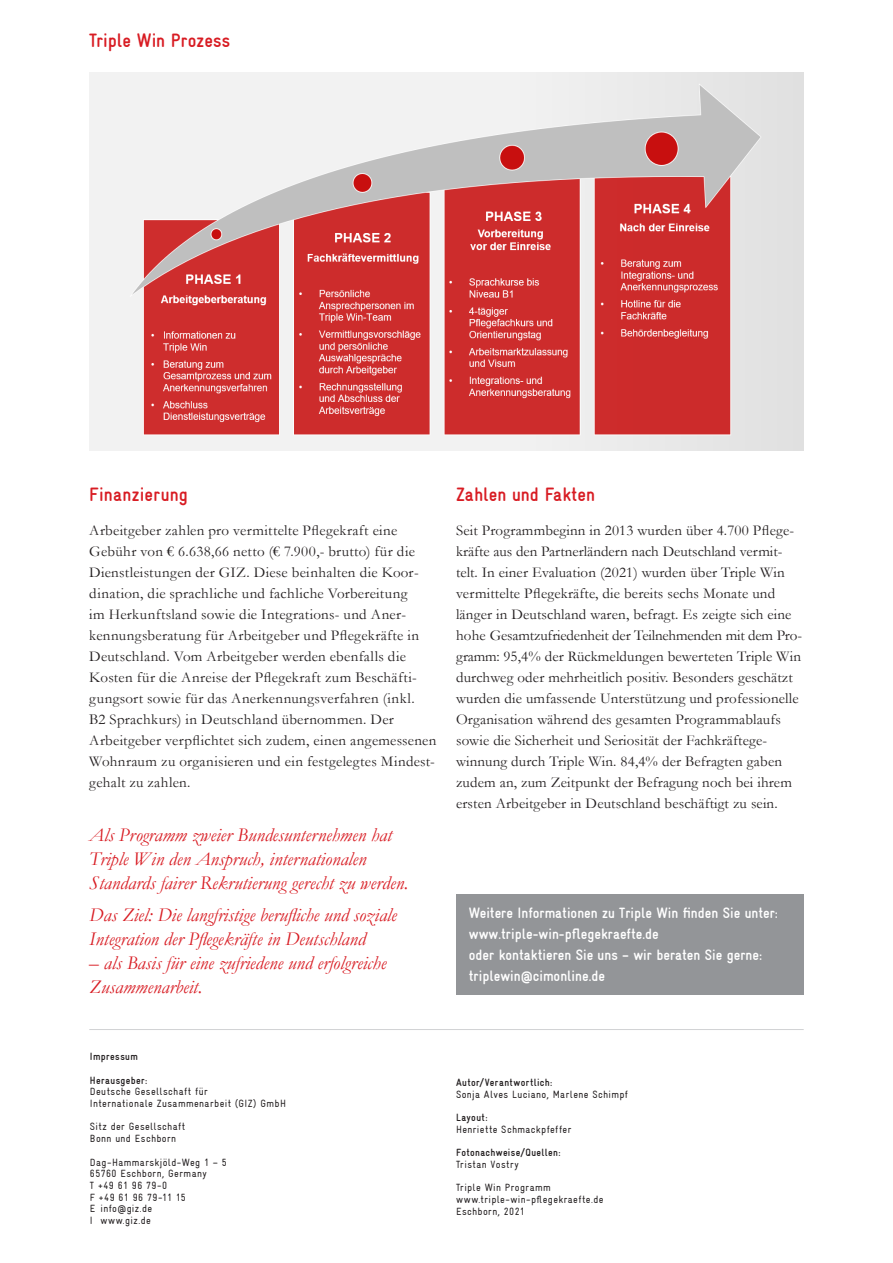
<style>
.page{position:relative;width:893px;height:1263px;background:#fff}
.page>*{position:absolute;margin:0;border:0;box-sizing:border-box;transform-origin:0 0}
.t1{font:italic 19.5px/24px "Garamond";color:#d81c23}
.t2{font:700 condensed 19.5px "GIZ Gravur TT";color:#d81c23}
.t3{font:15px/21px "Garamond";letter-spacing:.01em;color:#231f20}
.t4{font:700 condensed 15px/21px "GIZ Gravur TT";color:#fff}
.t5{font:condensed 10.5px "Gravur";letter-spacing:.035em;color:#231f20}
.t6{font:700 condensed 10.5px "GIZ Gravur TT";letter-spacing:.035em;color:#231f20}
</style>
<div class="page">
<img style="left:89px;top:72px;width:715px;height:378px">
<div style="left:456px;top:893px;width:348px;height:101px;background:#939598"></div>
<hr style="left:89px;top:1029px;width:715px;height:1px;background:#d1d2d4">
<p class="t2" style="left:89px;top:30px;width:142px">Triple Win Prozess</p>
<p class="t2" style="left:89px;top:484px;width:100px">Finanzierung</p>
<p class="t3" style="left:89px;top:519px;width:349px">Arbeitgeber zahlen pro vermittelte Pflegekraft eine Gebühr von € 6.638,66 netto (€ 7.900,- brutto) für die Dienstleistungen der GIZ. Diese beinhalten die Koor&shy;dination, die sprachliche und fachliche Vorbereitung<br>im Herkunftsland sowie die Integrations- und Aner&shy;kennungsberatung für Arbeitgeber und Pflegekräfte in Deutschland. Vom Arbeitgeber werden ebenfalls die Kosten für die Anreise der Pflegekraft zum Beschäfti&shy;gungsort sowie für das Anerkennungsverfahren (inkl.<br>B2 Sprachkurs) in Deutschland übernommen. Der Arbeitgeber verpflichtet sich zudem, einen angemessenen Wohnraum zu organisieren und ein festgelegtes Mindest&shy;gehalt zu zahlen.</p>
<p class="t1" style="left:89px;top:822px;width:320px">Als Programm zweier Bundesunternehmen hat<br>Triple Win den Anspruch, internationalen<br>Standards fairer Rekrutierung gerecht zu werden.</p>
<p class="t1" style="left:89px;top:903px;width:309px">Das Ziel: Die langfristige berufliche und soziale<br>Integration der Pflegekräfte in Deutschland</p>
<p class="t1" style="left:89px;top:951px;width:299px">– als Basis für eine zufriedene und erfolgreiche<br>Zusammenarbeit.</p>
<p class="t2" style="left:456px;top:484px;width:140px">Zahlen und Fakten</p>
<p class="t3" style="left:456px;top:519px;width:347px">Seit Programmbeginn in 2013 wurden über 4.700 Pflege&shy;kräfte aus den Partnerländern nach Deutschland vermit&shy;telt. In einer Evaluation (2021) wurden über Triple Win vermittelte Pflegekräfte, die bereits sechs Monate und länger in Deutschland waren, befragt. Es zeigte sich eine hohe Gesamtzufriedenheit der Teilnehmenden mit dem Pro&shy;gramm: 95,4% der Rückmeldungen bewerteten Triple Win durchweg oder mehrheitlich positiv. Besonders geschätzt wurden die umfassende Unterstützung und professionelle Organisation während des gesamten Programmablaufs sowie die Sicherheit und Seriosität der Fachkräftege&shy;winnung durch Triple Win. 84,4% der Befragten gaben zudem an, zum Zeitpunkt der Befragung noch bei ihrem ersten Arbeitgeber in Deutschland beschäftigt zu sein.</p>
<p class="t4" style="left:469px;top:902px;width:311px">Weitere Informationen zu Triple Win finden Sie unter: www.triple-win-pflegekraefte.de<br>oder kontaktieren Sie uns – wir beraten Sie gerne: triplewin@cimonline.de</p>
<p class="t6" style="left:90px;top:1051px;width:49px">Impressum</p>
<p class="t6" style="left:90px;top:1074px;width:59px">Herausgeber:</p>
<p class="t5" style="left:90px;top:1086px;width:119px">Deutsche Gesellschaft für</p>
<p class="t5" style="left:90px;top:1097px;width:197px">Internationale Zusammenarbeit (GIZ) GmbH</p>
<p class="t5" style="left:90px;top:1121px;width:97px">Sitz der Gesellschaft</p>
<p class="t5" style="left:90px;top:1133px;width:88px">Bonn und Eschborn</p>
<p class="t5" style="left:90px;top:1156px;width:139px">Dag-Hammarskjöld-Weg 1 – 5</p>
<p class="t5" style="left:90px;top:1168px;width:118px">65760 Eschborn, Germany</p>
<p class="t5" style="left:90px;top:1179px;width:79px">T +49 61 96 79-0</p>
<p class="t5" style="left:90px;top:1191px;width:97px">F +49 61 96 79-11 15</p>
<p class="t5" style="left:90px;top:1203px;width:64px">E info@giz.de</p>
<p class="t5" style="left:90px;top:1214px;width:62px">I www.giz.de</p>
<p class="t6" style="left:456px;top:1077px;width:98px">Autor/Verantwortlich:</p>
<p class="t5" style="left:456px;top:1088px;width:173px">Sonja Alves Luciano, Marlene Schimpf</p>
<p class="t6" style="left:456px;top:1112px;width:33px">Layout:</p>
<p class="t5" style="left:456px;top:1123px;width:117px">Henriette Schmackpfeffer</p>
<p class="t6" style="left:456px;top:1147px;width:106px">Fotonachweise/Quellen:</p>
<p class="t5" style="left:456px;top:1158px;width:64px">Tristan Vostry</p>
<p class="t5" style="left:456px;top:1182px;width:96px">Triple Win Programm</p>
<p class="t5" style="left:456px;top:1193px;width:149px">www.triple-win-pflegekraefte.de</p>
<p class="t5" style="left:456px;top:1205px;width:70px">Eschborn, 2021</p>
</div>
